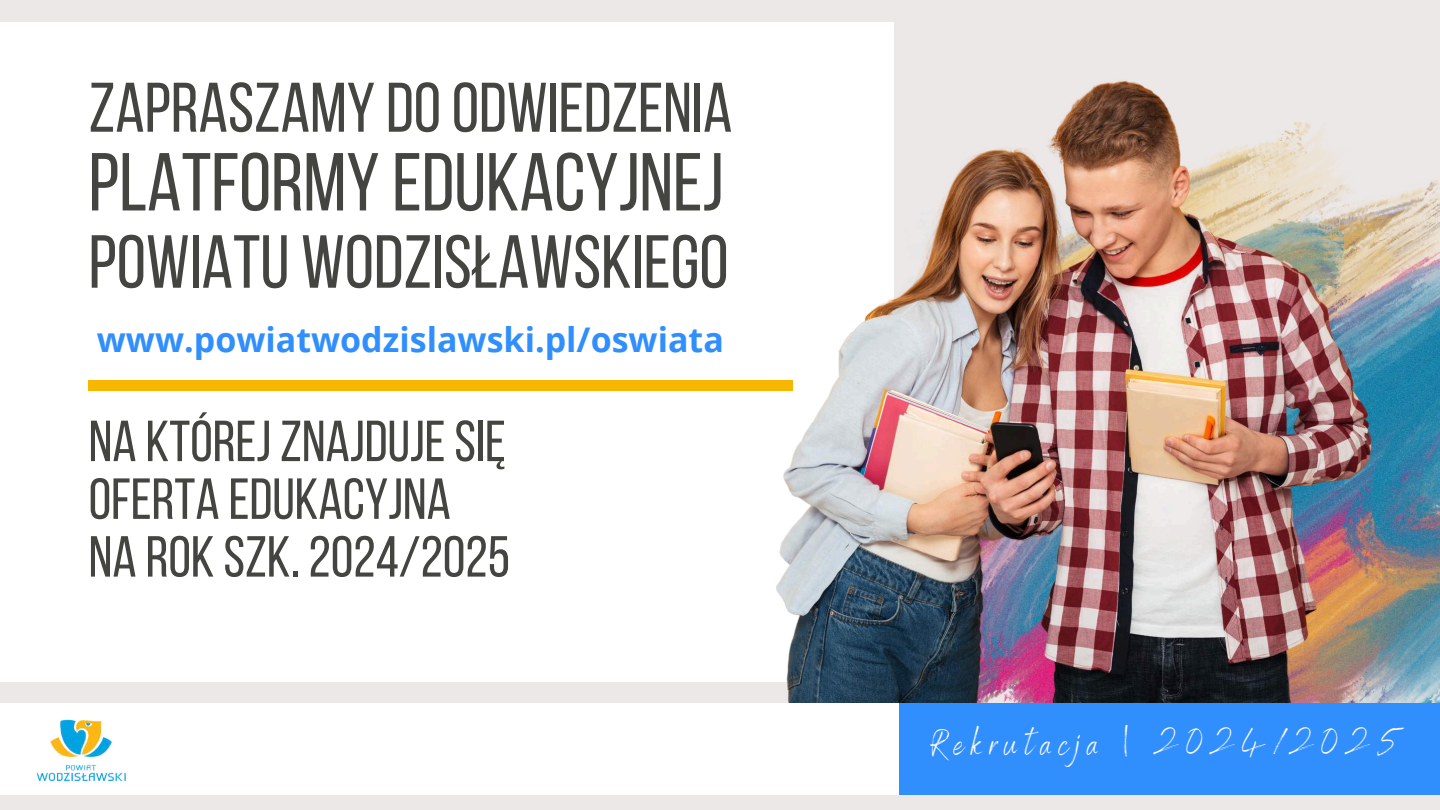
<style>
.page{position:relative;width:1440px;height:810px;background:#ece8e8}
.page>*{position:absolute;margin:0;border:0;box-sizing:border-box;transform-origin:0 0}
.t1{font:82px "Bebas Neue";color:#444440}
.t2{font:75px "Bebas Neue";color:#444440}
.t3{font:70px "Bebas Neue";color:#444440}
.t4{font:57.8px/57.8px "Bebas Neue";color:#444440}
.t5{font:36.4px "Benedict";letter-spacing:.2em;color:#fafafa}
.t6{font:700 34px "Open Sans";color:#318ffd}
</style>
<div class="page">
<img style="left:1404px;top:180px;width:36px;height:523px">
<div style="left:0;top:23px;width:894px;height:659px;background:#fff"></div>
<div style="left:89px;top:380px;width:704px;height:10px;background:#f7b600"></div>
<div style="left:899px;top:703px;width:541px;height:92px;background:#318ffd"></div>
<div style="left:0;top:703px;width:899px;height:92px;background:#fff"></div>
<img style="left:766px;top:80px;width:638px;height:623px">
<img style="left:36px;top:719px;width:90px;height:63px">
<p class="t3" style="left:89px;top:79px;width:645px">ZAPRASZAMY DOODWIEDZENIA</p>
<h1 class="t1" style="left:89px;top:149px;width:636px">PLATFORMY EDUKACYJNEJ</h1>
<p class="t2" style="left:89px;top:231px;width:641px">POWIATU WODZISŁAWSKIEGO</p>
<p class="t6" style="left:97px;top:316px;width:629px">www.powiatwodzislawski.pl/oswiata</p>
<p class="t4" style="left:89px;top:418px;width:423px">NA KTÓREJ ZNAJDUJESIĘ<br>OFERTA EDUKACYJNA<br>NA ROK SZK. 2024/2025</p>
<p class="t5" style="left:930px;top:720px;width:475px">Rekrutacja | 2024/2025</p>
</div>
